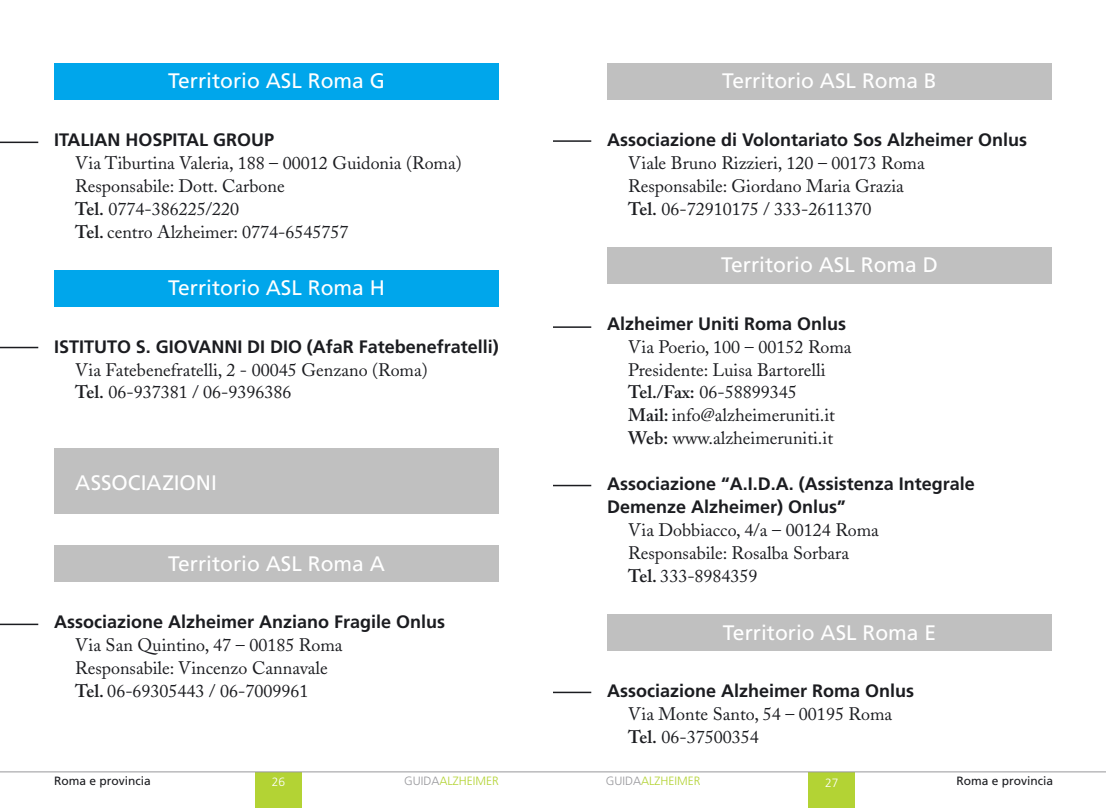
<style>
.page{position:relative;width:1106px;height:808px;background:#fff}
.page>*{position:absolute;margin:0;border:0;box-sizing:border-box;transform-origin:0 0}
.t1{font:21px "Frutiger";color:#fff}
.t2{font:18px/23px "Adobe Caslon";color:#1b1c20}
.t3{font:700 18px/23px "Frutiger";color:#1b1c20}
.t4{font:12px "Frutiger";color:#1b1c20}
.t5{font:300 12px "Frutiger";color:#b3d334}
.t6{font:300 12px "Frutiger";color:#fff}
.s1{font-weight:600}
.s2{color:#97979b}
</style>
<div class="page">
<div style="left:255px;top:772px;width:47px;height:36px;background:#b3d334"></div>
<hr style="left:0;top:771px;width:553px;height:1px;background:#97979b">
<div style="left:808px;top:772px;width:47px;height:36px;background:#b3d334"></div>
<hr style="left:553px;top:771px;width:553px;height:1px;background:#97979b">
<div style="left:54px;top:63px;width:445px;height:37px;background:#00a6eb"></div>
<div style="left:54px;top:270px;width:445px;height:37px;background:#00a6eb"></div>
<div style="left:54px;top:448px;width:445px;height:65px;background:#c0c0c0"></div>
<div style="left:54px;top:545px;width:445px;height:37px;background:#c0c0c0"></div>
<div style="left:607px;top:63px;width:445px;height:37px;background:#c0c0c0"></div>
<div style="left:607px;top:247px;width:445px;height:37px;background:#c0c0c0"></div>
<div style="left:607px;top:614px;width:445px;height:37px;background:#c0c0c0"></div>
<hr style="left:553px;top:485px;width:38px;height:1px;background:#1b1c20">
<hr style="left:553px;top:326px;width:38px;height:2px;background:#1b1c20">
<hr style="left:553px;top:140px;width:38px;height:2px;background:#1b1c20">
<hr style="left:0;top:142px;width:38px;height:1px;background:#1b1c20">
<hr style="left:0;top:347px;width:38px;height:1px;background:#1b1c20">
<hr style="left:0;top:624px;width:38px;height:1px;background:#1b1c20">
<hr style="left:553px;top:692px;width:38px;height:1px;background:#1b1c20">
<p class="t1" style="left:168px;top:69px;width:218px">Territorio ASL Roma G</p>
<p class="t3" style="left:54px;top:128px;width:222px">ITALIAN HOSPITAL GROUP</p>
<p class="t2" style="left:75px;top:151px;width:388px">Via Tiburtina Valeria, 188 – 00012 Guidonia (Roma)<br>Responsabile: Dott. Carbone<br><span class="s1">Tel.</span> 0774-386225/220<br><span class="s1">Tel.</span> centro Alzheimer: 0774-6545757</p>
<p class="t1" style="left:168px;top:275px;width:218px">Territorio ASL Roma H</p>
<p class="t3" style="left:54px;top:335px;width:446px">ISTITUTO S. GIOVANNI DI DIO (AfaR Fatebenefratelli)</p>
<p class="t2" style="left:75px;top:358px;width:354px">Via Fatebenefratelli, 2 - 00045 Genzano (Roma)<br><span class="s1">Tel.</span> 06-937381 / 06-9396386</p>
<p class="t1" style="left:75px;top:471px;width:143px">ASSOCIAZION I</p>
<p class="t1" style="left:168px;top:551px;width:218px">Territorio ASL Roma A</p>
<p class="t3" style="left:54px;top:610px;width:393px">Associazione Alzheimer Anziano Fragile Onlus</p>
<p class="t2" style="left:75px;top:634px;width:269px">Via San Quintino, 47 – 00185 Roma<br>Responsabile: Vincenzo Cannavale<br><span class="s1">Tel.</span> 06-69305443 / 06-7009961</p>
<p class="t1" style="left:722px;top:69px;width:216px">Territorio ASL Roma B</p>
<p class="t3" style="left:607px;top:128px;width:422px">Associazione di Volontariato Sos Alzheimer Onlus</p>
<p class="t2" style="left:628px;top:151px;width:298px">Viale Bruno Rizzieri, 120 – 00173 Roma<br>Responsabile: Giordano Maria Grazia<br><span class="s1">Tel.</span> 06-72910175 / 333-2611370</p>
<p class="t1" style="left:721px;top:252px;width:218px">Territorio ASL Roma D</p>
<p class="t3" style="left:607px;top:312px;width:241px">Alzheimer Uniti Roma Onlus</p>
<p class="t2" style="left:628px;top:335px;width:225px">Via Poerio, 100 – 00152 Roma<br>Presidente: Luisa Bartorelli<br><span class="s1">Tel./Fax:</span> 06-58899345<br><span class="s1">Mail:</span> info@alzheimeruniti.it<br><span class="s1">Web:</span> www.alzheimeruniti.it</p>
<p class="t3" style="left:607px;top:472px;width:369px">Associazione “A.I.D.A. (Assistenza Integrale<br>Demenze Alzheimer) Onlus”</p>
<p class="t2" style="left:628px;top:519px;width:252px">Via Dobbiacco, 4/a – 00124 Roma<br>Responsabile: Rosalba Sorbara<br><span class="s1">Tel.</span> 333-8984359</p>
<p class="t1" style="left:723px;top:620px;width:215px">Territorio ASL Roma E</p>
<p class="t3" style="left:607px;top:679px;width:309px">Associazione Alzheimer Roma Onlus</p>
<p class="t2" style="left:628px;top:703px;width:265px">Via Monte Santo, 54 – 00195 Roma<br><span class="s1">Tel.</span> 06-37500354</p>
<p class="t4" style="left:54px;top:774px;width:98px">Roma e provincia</p>
<p class="t6" style="left:272px;top:775px;width:15px">26</p>
<p class="t5" style="left:404px;top:774px;width:96px"><span class="s2">GUIDA</span>ALZHEIMER</p>
<p class="t5" style="left:606px;top:774px;width:96px"><span class="s2">GUIDA</span>ALZHEIMER</p>
<p class="t6" style="left:825px;top:776px;width:15px">27</p>
<p class="t4" style="left:956px;top:774px;width:98px">Roma e provincia</p>
</div>
